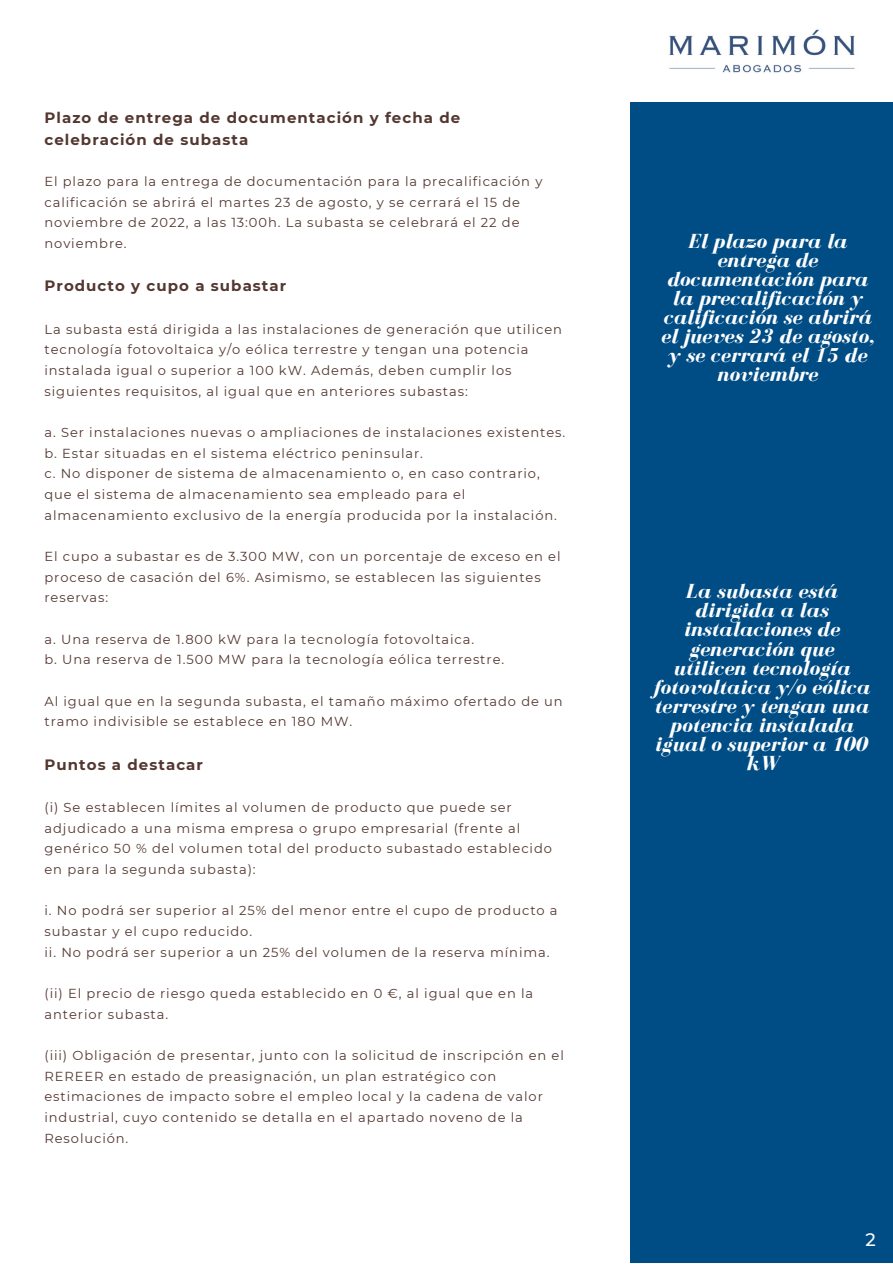
<style>
.page{position:relative;width:893px;height:1264px;background:#fff}
.page>*{position:absolute;margin:0;border:0;box-sizing:border-box;transform-origin:0 0}
.t1{font:italic 700 21px/19px "Bodoni FLF";color:#fdfdfd;text-align:center}
.t2{font:500 18px "Montserrat";color:#fdfdfd}
.t3{font:700 15px/21.8px "Montserrat";letter-spacing:.07em;color:#533730}
.t4{font:13.05px/20.7px "Montserrat";letter-spacing:.07em;color:#533730}
</style>
<div class="page">
<div style="left:630px;top:4px;width:262px;height:1258px;background:#004d86"></div>
<img style="left:630px;top:4px;width:262px;height:97px">
<p class="t3" style="left:44px;top:107px;width:417px">Plazo de entrega de documentación y fecha de celebración de subasta</p>
<p class="t4" style="left:44px;top:171px;width:499px">El plazo para la entrega de documentación para la precalificación y calificación se abrirá el martes 23 de agosto, y se cerrará el 15 de noviembre de 2022, a las 13:00h. La subasta se celebrará el 22 de noviembre.</p>
<p class="t3" style="left:44px;top:275px;width:243px">Producto y cupo a subastar</p>
<p class="t4" style="left:44px;top:319px;width:519px">La subasta está dirigida a las instalaciones de generación que utilicen tecnología fotovoltaica y/o eólica terrestre y tengan una potencia instalada igual o superior a 100 kW. Además, deben cumplir los siguientes requisitos, al igual que en anteriores subastas:</p>
<p class="t4" style="left:44px;top:422px;width:522px">a. Ser instalaciones nuevas o ampliaciones de instalaciones existentes. b. Estar situadas en el sistema eléctrico peninsular.<br>c. No disponer de sistema de almacenamiento o, en caso contrario, que el sistema de almacenamiento sea empleado para el almacenamiento exclusivo de la energía producida por la instalación.</p>
<p class="t4" style="left:44px;top:546px;width:517px">El cupo a subastar es de 3.300 MW, con un porcentaje de exceso en el proceso de casación del 6%. Asimismo, se establecen las siguientes reservas:</p>
<p class="t4" style="left:44px;top:628px;width:461px">a. Una reserva de 1.800 kW para la tecnología fotovoltaica.<br>b. Una reserva de 1.500 MW para la tecnología eólica terrestre.</p>
<p class="t4" style="left:44px;top:690px;width:519px">Al igual que en la segunda subasta, el tamaño máximo ofertado de un tramo indivisible se establece en 180 MW.</p>
<p class="t3" style="left:44px;top:753px;width:160px">Puntos a destacar</p>
<p class="t4" style="left:44px;top:797px;width:509px">(i) Se establecen límites al volumen de producto que puede ser adjudicado a una misma empresa o grupo empresarial (frente al genérico 50 % del volumen total del producto subastado establecido en para la segunda subasta):</p>
<p class="t4" style="left:44px;top:900px;width:514px">i. No podrá ser superior al 25% del menor entre el cupo de producto a subastar y el cupo reducido.<br>ii. No podrá ser superior a un 25% del volumen de la reserva mínima.</p>
<p class="t4" style="left:44px;top:983px;width:490px">(ii) El precio de riesgo queda establecido en 0 €, al igual que en la anterior subasta.</p>
<p class="t4" style="left:44px;top:1044px;width:521px">(iii) Obligación de presentar, junto con la solicitud de inscripción en el REREER en estado de preasignación, un plan estratégico con estimaciones de impacto sobre el empleo local y la cadena de valor industrial, cuyo contenido se detalla en el apartado noveno de la Resolución.</p>
<h1 class="t1" style="left:660px;top:231px;width:215px">El plazo para la entrega de documentación para la precalificación y calificación se abrirá el jueves 23 de agosto, y se cerrará el 15 de noviembre</h1>
<h1 class="t1" style="left:653px;top:581px;width:218px">La subasta está dirigida a las instalaciones de generación que utilicen tecnología fotovoltaica y/o eólica terrestre y tengan una potencia instalada igual o superior a 100 kW</h1>
<h2 class="t2" style="left:865px;top:1227px;width:12px">2</h2>
</div>
